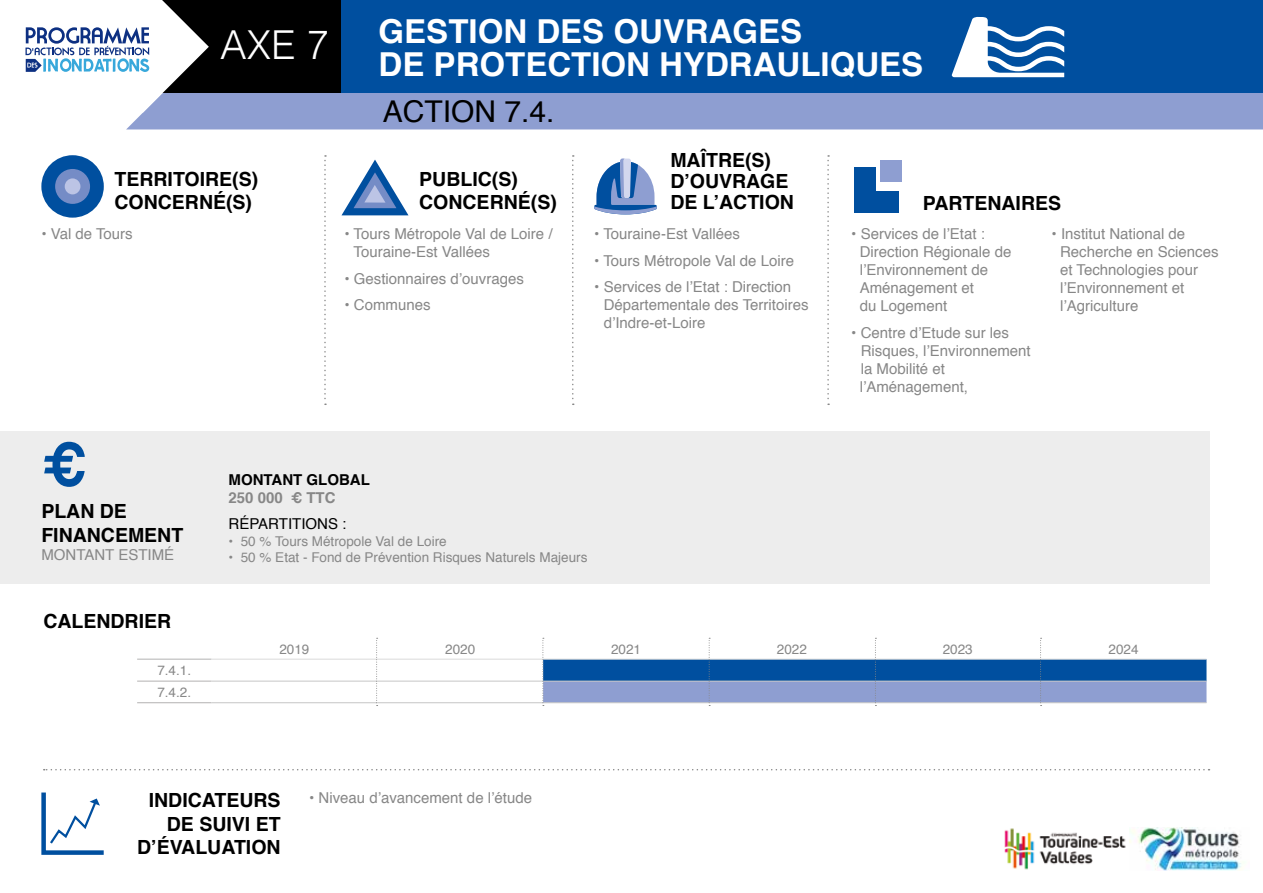
<style>
.page{position:relative;width:1263px;height:893px;background:#fff}
.page>*{position:absolute;margin:0;border:0;box-sizing:border-box;transform-origin:0 0}
.t1{font:700 59.85px "Helvetica";color:#004f9f}
.t2{font:700 33px/33px "Helvetica";color:#fff}
.t3{font:30px "Helvetica";color:#000}
.t4{font:700 19.5px/23.4px "Helvetica";color:#000}
.t5{font:15px/18px "Helvetica";color:#878787}
.t6{font:700 15px "Helvetica";color:#000}
.t7{font:15px "Helvetica";color:#000}
.t8{font:700 15px "Helvetica";color:#878787}
.t9{font:13.5px/21.8px "Helvetica";color:#878787}
.s1{font-weight:300;font-size:39.9px}
</style>
<div class="page">
<div style="left:126px;top:92px;width:1137px;height:37px;background:#8e9ed1"></div>
<div style="left:159px;top:0;width:182px;height:92px;background:#000"></div>
<div style="left:0;top:431px;width:1209px;height:153px;background:#ededed"></div>
<svg style="left:594px;top:159px;width:63px;height:55px"></svg>
<svg style="left:324px;top:155px;width:2px;height:250px"></svg>
<svg style="left:44px;top:769px;width:1165px;height:1px"></svg>
<svg style="left:41px;top:792px;width:63px;height:63px"></svg>
<svg style="left:572px;top:155px;width:2px;height:250px"></svg>
<svg style="left:827px;top:155px;width:2px;height:250px"></svg>
<div style="left:341px;top:0;width:922px;height:92px;background:#004f9f"></div>
<div style="left:41px;top:155px;width:63px;height:63px;background:#004f9f;border-radius:50%"></div>
<div style="left:55px;top:169px;width:35px;height:35px;background:#758cc6;border-radius:50%"></div>
<div style="left:65px;top:178px;width:15px;height:16px;background:#bcc4e5;border-radius:50%"></div>
<div style="left:854px;top:167px;width:22px;height:35px;background:#004f9f"></div>
<div style="left:854px;top:191px;width:22px;height:22px;background:#004f9f"></div>
<div style="left:870px;top:191px;width:29px;height:22px;background:#004f9f"></div>
<div style="left:880px;top:160px;width:22px;height:22px;background:#8e9ed1"></div>
<svg style="left:341px;top:160px;width:67px;height:55px"></svg>
<svg style="left:26px;top:0;width:183px;height:113px"></svg>
<svg style="left:952px;top:16px;width:112px;height:61px"></svg>
<svg style="left:137px;top:638px;width:1069px;height:68px"></svg>
<img style="left:1005px;top:828px;width:121px;height:42px">
<img style="left:1129px;top:828px;width:112px;height:42px">
<h2 class="t2" style="left:379px;top:15px;width:546px;text-indent:-158px"><span class="s1">AXE 7</span> GESTION DES OUVRAGES<br>DE PROTECTION HYDRAULIQUES</h2>
<h3 class="t4" style="left:115px;top:168px;width:145px">TERRITOIRE(S)<br>CONCERNÉ(S)</h3>
<p class="t5" style="left:41px;top:226px;width:93px">• Val de Tours</p>
<h3 class="t3" style="left:383px;top:88px;width:173px">ACTION 7.4.</h3>
<h3 class="t4" style="left:419px;top:168px;width:139px">PUBLIC(S)<br>CONCERNÉ(S)</h3>
<p class="t5" style="left:354px;top:226px;width:200px;text-indent:-9px">• Tours Métropole Val de Loire /<br>Touraine-Est Vallées</p>
<p class="t5" style="left:344px;top:270px;width:181px">• Gestionnaires d’ouvrages</p>
<p class="t5" style="left:344px;top:297px;width:88px">• Communes</p>
<h3 class="t4" style="left:670px;top:150px;width:125px;line-height:21px">MAÎTRE(S)<br>D’OUVRAGE<br>DE L’ACTION</h3>
<p class="t5" style="left:594px;top:226px;width:147px">• Touraine-Est Vallées</p>
<p class="t5" style="left:594px;top:252px;width:201px">• Tours Métropole Val de Loire</p>
<p class="t5" style="left:604px;top:279px;width:206px;text-indent:-9px">• Services de l’Etat : Direction<br>Départementale des Territoires d’Indre-et-Loire</p>
<h1 class="t1" style="left:42px;top:416px;width:46px">€</h1>
<h3 class="t4" style="left:41px;top:500px;width:143px">PLAN DE<br>FINANCEMENT</h3>
<p class="t5" style="left:41px;top:546px;width:134px">MONTANT ESTIMÉ</p>
<h3 class="t4" style="left:43px;top:610px;width:129px">CALENDRIER</h3>
<p class="t6" style="left:229px;top:468px;width:143px">MONTANT GLOBAL</p>
<p class="t8" style="left:229px;top:486px;width:109px">250 000 € TTC</p>
<p class="t7" style="left:229px;top:513px;width:119px">RÉPARTITIONS :</p>
<p class="t9" style="left:229px;top:530px;width:220px">• 50 % Tours Métropole Val de Loire</p>
<p class="t9" style="left:229px;top:547px;width:360px">• 50 % Etat - Fond de Prévention Risques Naturels Majeurs</p>
<h3 class="t4" style="left:923px;top:191px;width:140px">PARTENAIRES</h3>
<p class="t5" style="left:860px;top:226px;width:153px;text-indent:-9px">• Services de l’Etat :<br>Direction Régionale de l’Environnement de<br>Aménagement et<br>du Logement</p>
<p class="t5" style="left:860px;top:324px;width:172px;text-indent:-9px">• Centre d’Etude sur les<br>Risques, l’Environnement la Mobilité et l’Aménagement,</p>
<p class="t5" style="left:1060px;top:226px;width:160px;text-indent:-9px">• Institut National de<br>Recherche en Sciences et Technologies pour l’Environnement et l’Agriculture</p>
<p class="t9" style="left:157px;top:660px;width:35px">7.4.1.<br>7.4.2.</p>
<p class="t9" style="left:279px;top:638px;width:32px">2019</p>
<p class="t9" style="left:445px;top:638px;width:32px">2020</p>
<p class="t9" style="left:611px;top:638px;width:32px">2021</p>
<p class="t9" style="left:777px;top:638px;width:32px">2022</p>
<p class="t9" style="left:943px;top:638px;width:32px">2023</p>
<p class="t9" style="left:1108px;top:638px;width:32px">2024</p>
<h3 class="t4" style="left:149px;top:789px;width:133px">INDICATEURS</h3>
<p class="t5" style="left:309px;top:790px;width:224px">• Niveau d’avancement de l’étude</p>
<h3 class="t4" style="left:137px;top:812px;width:145px;text-align:right">DE SUIVI ET<br>D’ÉVALUATION</h3>
</div>
